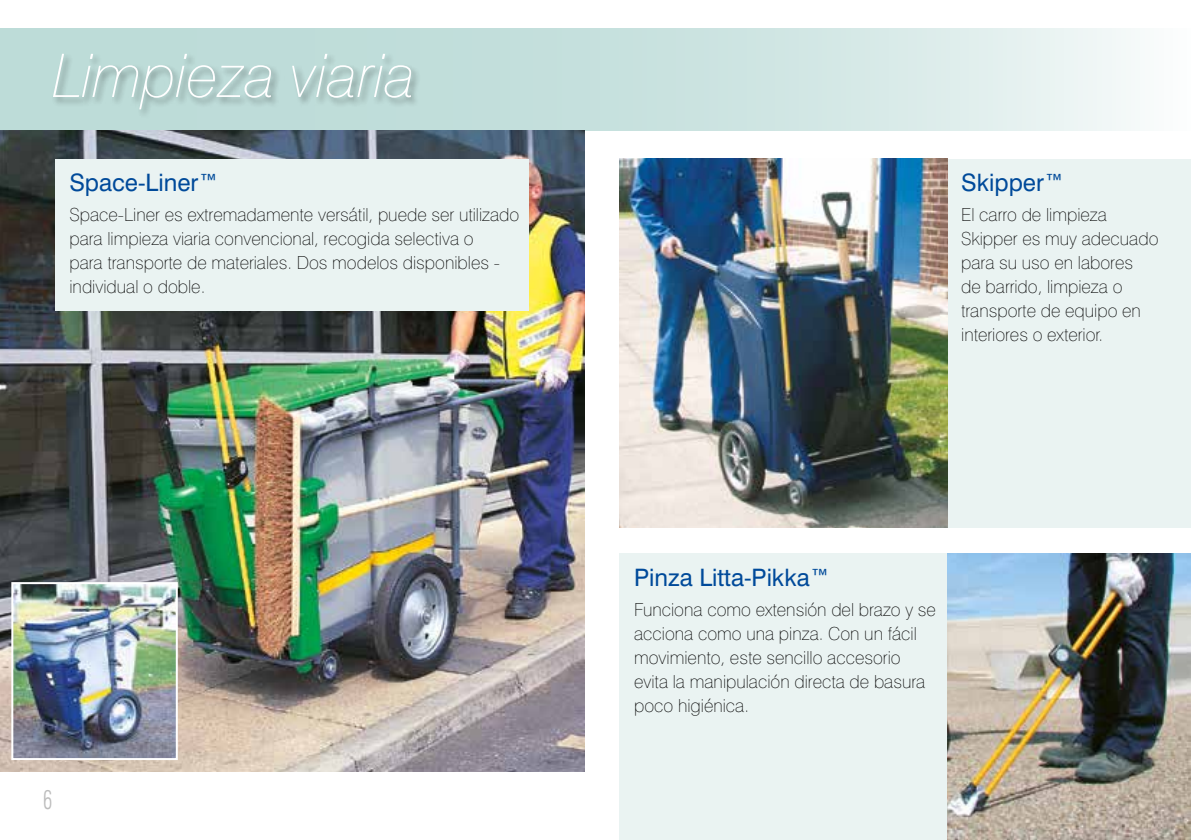
<style>
.page{position:relative;width:1191px;height:840px;background:#fff}
.page>*{position:absolute;margin:0;border:0;box-sizing:border-box;transform-origin:0 0}
.t1{font:italic 100 60px "Swiss 721 BT";color:#fff}
.t2{font:300 condensed 27px "Zurich BT";color:#bcbcbc;scale:.75 1}
.t3{font:24px "Swiss 721 BT";color:#004a9a}
.t4{font:100 18px/24px "Swiss 721 BT";color:#000}
</style>
<div class="page">
<svg style="left:0;top:28px;width:1131px;height:102px;background:#cee5e2"></svg>
<div style="left:52px;top:52px;width:369px;height:67px;background:#000;opacity:.4"></div>
<img style="left:0;top:130px;width:584px;height:641px">
<img style="left:14px;top:584px;width:161px;height:172px">
<div style="left:11px;top:581px;width:167px;height:178px;border:2px solid #fff"></div>
<div style="left:55px;top:159px;width:474px;height:151px;background:#eaf3f2"></div>
<div style="left:926px;top:159px;width:265px;height:368px;background:#eaf3f2"></div>
<img style="left:619px;top:159px;width:328px;height:368px">
<div style="left:619px;top:553px;width:335px;height:286px;background:#eaf3f2"></div>
<img style="left:947px;top:553px;width:244px;height:286px">
<h1 class="t1" style="left:52px;top:39px;width:364px">Limpieza viaria</h1>
<h3 class="t3" style="left:69px;top:168px;width:150px">Space-Liner™</h3>
<p class="t4" style="left:69px;top:202px;width:451px">Space-Liner es extremadamente versátil, puede ser utilizado para limpieza viaria convencional, recogida selectiva o<br>para transporte de materiales. Dos modelos disponibles - individual o doble.</p>
<h2 class="t2" style="left:43px;top:782px;width:14px">6</h2>
<h3 class="t3" style="left:961px;top:168px;width:104px">Skipper™</h3>
<p class="t4" style="left:961px;top:202px;width:199px">El carro de limpieza<br>Skipper es muy adecuado para su uso en labores<br>de barrido, limpieza o transporte de equipo en interiores o exterior.</p>
<h3 class="t3" style="left:634px;top:562px;width:197px">Pinza Litta-Pikka™</h3>
<p class="t4" style="left:634px;top:596px;width:303px">Funciona como extensión del brazo y se acciona como una pinza. Con un fácil movimiento, este sencillo accesorio evita la manipulación directa de basura poco higiénica.</p>
</div>
